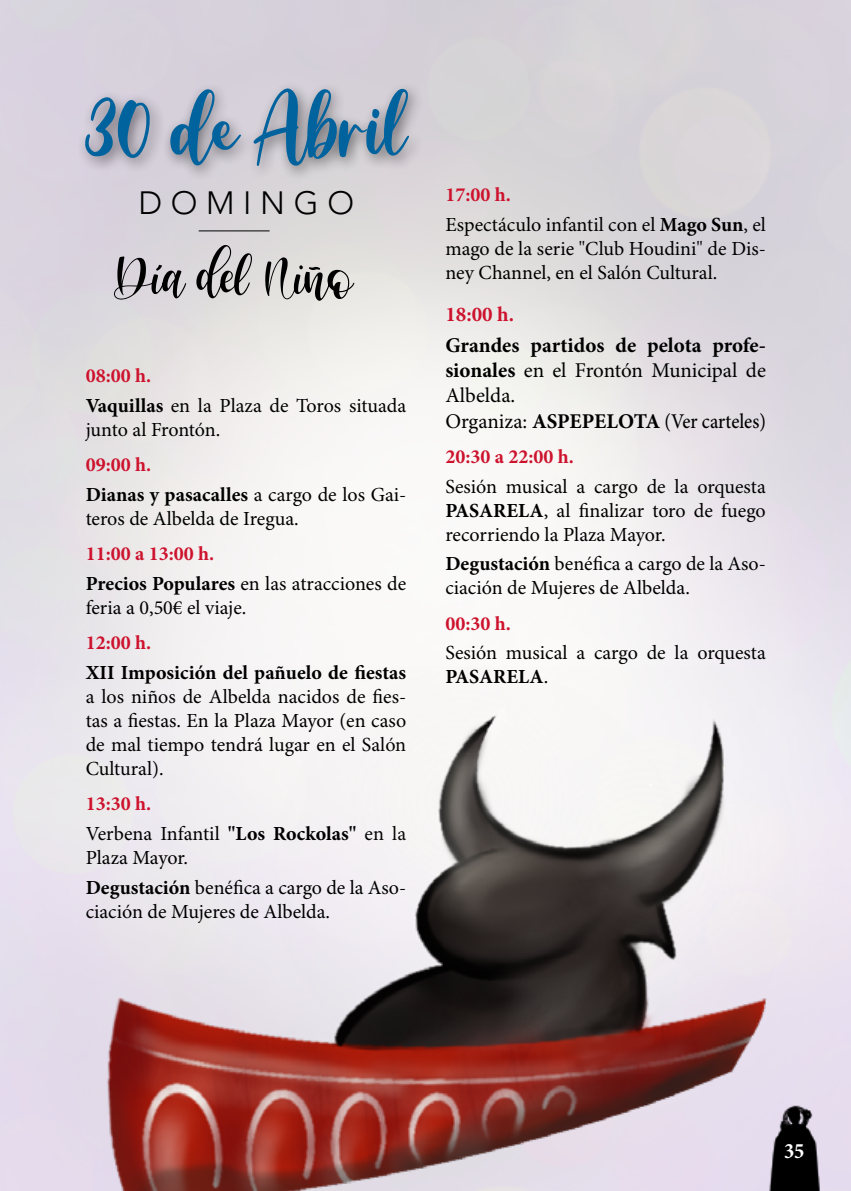
<style>
.page{position:relative;width:851px;height:1191px;background:#fff}
.page>*{position:absolute;margin:0;border:0;box-sizing:border-box;transform-origin:0 0}
.t1{font:80px "Amelya";color:#00639e}
.t2{font:300 32px "Avenir LT Std";letter-spacing:.27em;color:#000}
.t3{font:700 condensed 22px "Minion Pro";color:#fff}
.t4{font:700 21px/25.2px "Minion Pro";color:#000}
.t5{font:700 21px "Minion Pro";color:#cd122d}
.t6{font:20px/24px "Minion Pro";color:#000}
.t7{font:700 20px/29.6px "Minion Pro";color:#000}
.t8{font:700 20px "Minion Pro";color:#cd122d}
.s1{font-weight:700;color:#cd122d}
.s2{font-weight:700}
.s3{font-weight:400}
.s4{font-weight:500}
.s5{color:#cd122d}
</style>
<div class="page">
<div style="left:77px;top:82px;width:347px;height:100px;background:#000;opacity:.5"></div>
<hr style="left:199px;top:230px;width:70px;height:1px;background:#000">
<img style="left:0;top:666px;width:850px;height:525px">
<svg style="left:114px;top:245px;width:240px;height:56px;background:#b4b1b2"></svg>
<h1 class="t1" style="left:85px;top:84px;width:324px">30 de Abril</h1>
<h2 class="t2" style="left:138px;top:184px;width:217px">DOMINGO</h2>
<p class="t6" style="left:445px;top:181px;width:322px;line-height:29.6px"><span class="s1">17:00 h.<br></span>Espectáculo infantil con el <span class="s2">Mago Sun</span>, el</p>
<p class="t6" style="left:445px;top:237px;width:322px">mago de la serie "Club Houdini" de Dis&shy;ney Channel, en el Salón Cultural.</p>
<p class="t5" style="left:445px;top:299px;width:70px">18:00 h.</p>
<p class="t4" style="left:445px;top:332px;width:322px">Grandes partidos de pelota profe&shy;sionales <span class="s3">en el Frontón Municipal de<br>Albelda.<br>Organiza:</span> ASPEPELOTA <span class="s4">(Ver carteles)</span></p>
<p class="t8" style="left:445px;top:442px;width:130px">20:30 a 22:00 h.</p>
<p class="t6" style="left:445px;top:475px;width:322px;text-align:justify">Sesión musical a cargo de la orquesta <span class="s2">PASARELA</span>, al finalizar toro de fuego recorriendo la Plaza Mayor.</p>
<p class="t6" style="left:445px;top:552px;width:322px"><span class="s2">Degustación</span> benéfica a cargo de la Aso&shy;ciación de Mujeres de Albelda.</p>
<p class="t8" style="left:445px;top:609px;width:67px">00:30 h.</p>
<p class="t6" style="left:445px;top:641px;width:322px">Sesión musical a cargo de la orquesta<br><span class="s2">PASARELA</span>.</p>
<p class="t6" style="left:86px;top:362px;width:322px;line-height:29.6px"><span class="s1">08:00 h.<br></span><span class="s2">Vaquillas</span> en la Plaza de Toros situada</p>
<p class="t6" style="left:86px;top:418px;width:136px">junto al Frontón.</p>
<p class="t7" style="left:86px;top:450px;width:322px"><span class="s5">09:00 h.<br></span>Dianas y pasacalles <span class="s3">a cargo de los Gai-</span></p>
<p class="t6" style="left:86px;top:507px;width:214px">teros de Albelda de Iregua.</p>
<p class="t6" style="left:86px;top:540px;width:322px;line-height:29.6px"><span class="s1">11:00 a 13:00 h.<br></span><span class="s2">Precios Populares</span> en las atracciones de</p>
<p class="t6" style="left:86px;top:596px;width:162px">feria a 0,50€ el viaje.</p>
<p class="t8" style="left:86px;top:629px;width:67px">12:00 h.</p>
<p class="t7" style="left:86px;top:657px;width:322px">XII Imposición del pañuelo de fiestas</p>
<p class="t6" style="left:86px;top:685px;width:322px;text-align:justify">a los niños de Albelda nacidos de fies&shy;tas a fiestas. En la Plaza Mayor (en caso de mal tiempo tendrá lugar en el Salón Cultural).</p>
<p class="t6" style="left:86px;top:790px;width:322px;line-height:29.6px"><span class="s1">13:30 h.<br></span>Verbena Infantil <span class="s2">"Los Rockolas"</span> en la</p>
<p class="t6" style="left:86px;top:843px;width:322px;line-height:29.6px">Plaza Mayor.<br><span class="s2">Degustación</span> benéfica a cargo de la Aso-</p>
<p class="t6" style="left:86px;top:900px;width:246px">ciación de Mujeres de Albelda.</p>
<p class="t3" style="left:783px;top:1135px;width:22px">35</p>
</div>
